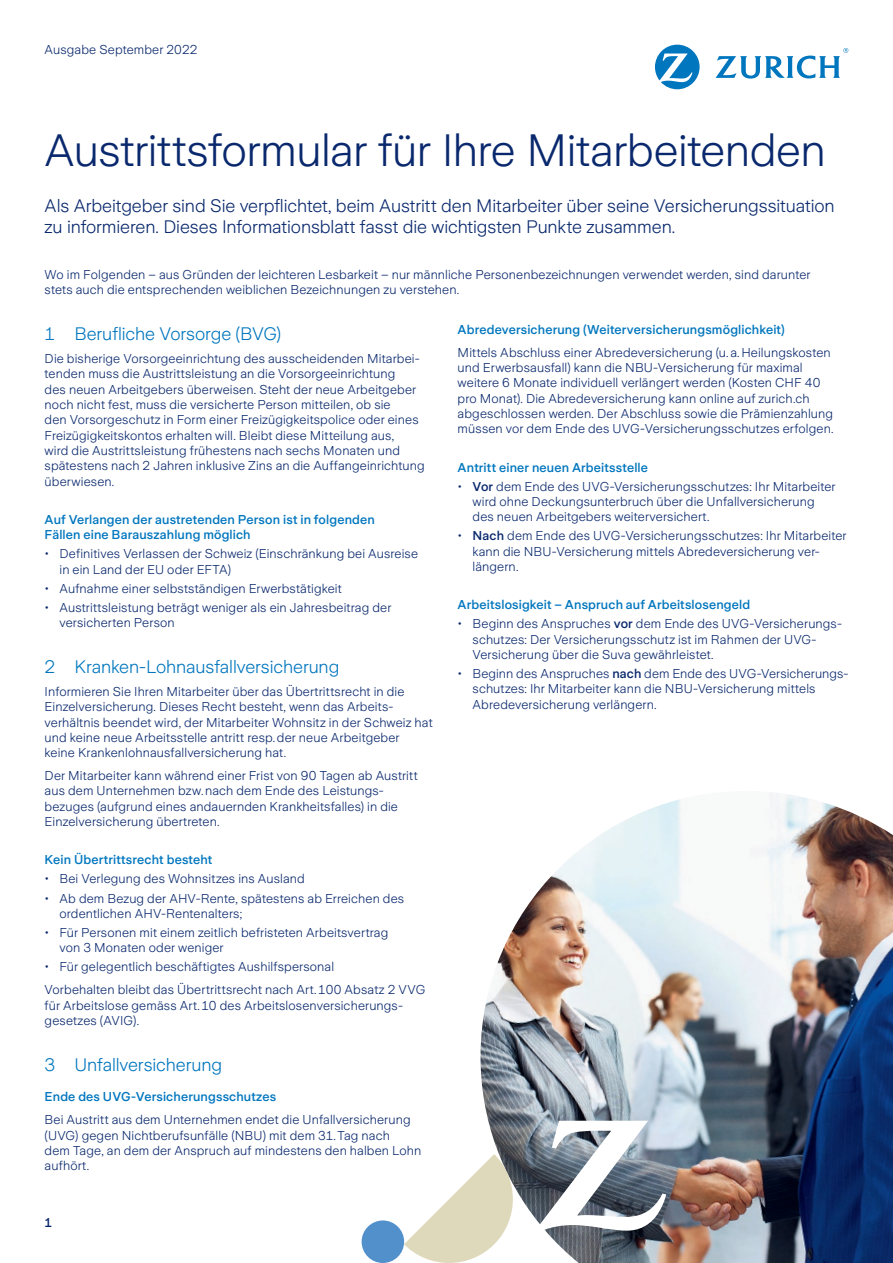
<style>
.page{position:relative;width:893px;height:1263px;background:#fff}
.page>*{position:absolute;margin:0;border:0;box-sizing:border-box;transform-origin:0 0}
.t1{font:300 45px "Zurich Sans";letter-spacing:-.01em;color:#09286d}
.t2{font:300 18px/21.6px "Zurich Sans";letter-spacing:-.005em;color:#09286d}
.t3{font:300 18px "Zurich Sans";letter-spacing:-.005em;color:#0076be}
.t4{font:300 12.75px/15.3px "Zurich Sans";letter-spacing:.01em;color:#09286d}
.t5{font:500 12.75px/15.3px "Zurich Sans";letter-spacing:.01em;color:#0076be}
.t6{font:500 12.75px "Zurich Sans";color:#09286d}
.s1{font-weight:500}
</style>
<div class="page">
<img style="left:480px;top:793px;width:413px;height:470px">
<div style="left:362px;top:1220px;width:42px;height:43px;background:#5290cc;border-radius:50%"></div>
<svg style="left:404px;top:1154px;width:115px;height:109px"></svg>
<svg style="left:655px;top:45px;width:45px;height:44px"></svg>
<svg style="left:715px;top:48px;width:133px;height:31px"></svg>
<p class="t4" style="left:45px;top:42px;width:155px">Ausgabe September 2022</p>
<h1 class="t1" style="left:45px;top:126px;width:783px">Austrittsformular für Ihre Mitarbeitenden</h1>
<h2 class="t2" style="left:45px;top:195px;width:792px">Als Arbeitgeber sind Sie verpflichtet, beim Austritt den Mitarbeiter über seine Versicherungssituation zu informieren. Dieses Informationsblatt fasst die wichtigsten Punkte zusammen.</h2>
<p class="t4" style="left:45px;top:267px;width:767px">Wo im Folgenden – aus Gründen der leichteren Lesbarkeit – nur männliche Personenbezeichnungen verwendet werden, sind darunter stets auch die entsprechenden weiblichen Bezeichnungen zu verstehen.</p>
<h2 class="t3" style="left:45px;top:324px;width:238px">1 Berufliche Vorsorge (BVG)</h2>
<p class="t4" style="left:45px;top:351px;width:382px">Die bisherige Vorsorgeeinrichtung des ausscheidenden Mitarbei&shy;tenden muss die Austrittsleistung an die Vorsorgeeinrichtung<br>des neuen Arbeitgebers überweisen. Steht der neue Arbeitgeber noch nicht fest, muss die versicherte Person mitteilen, ob sie<br>den Vorsorgeschutz in Form einer Freizügigkeitspolice oder eines Freizügigkeitskontos erhalten will. Bleibt diese Mitteilung aus,<br>wird die Austrittsleistung frühestens nach sechs Monaten und spätestens nach 2 Jahren inklusive Zins an die Auffangeinrichtung überwiesen.</p>
<p class="t5" style="left:45px;top:512px;width:332px">Auf Verlangen der austretenden Person ist in folgenden<br>Fällen eine Barauszahlung möglich</p>
<p class="t4" style="left:60px;top:546px;width:360px;text-indent:-15px">• Definitives Verlassen der Schweiz (Einschränkung bei Ausreise in ein Land der EU oder EFTA)</p>
<p class="t4" style="left:45px;top:581px;width:299px">• Aufnahme einer selbstständigen Erwerbstätigkeit</p>
<p class="t4" style="left:60px;top:600px;width:333px;text-indent:-15px">• Austrittsleistung beträgt weniger als ein Jahresbeitrag der versicherten Person</p>
<h2 class="t3" style="left:45px;top:657px;width:296px">2 Kranken-Lohnausfallversicherung</h2>
<p class="t4" style="left:45px;top:684px;width:390px">Informieren Sie Ihren Mitarbeiter über das Übertrittsrecht in die Einzelversicherung. Dieses Recht besteht, wenn das Arbeits&shy;verhältnis beendet wird, der Mitarbeiter Wohnsitz in der Schweiz hat und keine neue Arbeitsstelle antritt resp.der neue Arbeitgeber keine Krankenlohnausfallversicherung hat.</p>
<p class="t4" style="left:45px;top:768px;width:375px">Der Mitarbeiter kann während einer Frist von 90 Tagen ab Austritt aus dem Unternehmen bzw.nach dem Ende des Leistungs&shy;bezuges (aufgrund eines andauernden Krankheitsfalles) in die Einzelversicherung übertreten.</p>
<p class="t5" style="left:45px;top:852px;width:169px">Kein Übertrittsrecht besteht</p>
<p class="t4" style="left:45px;top:871px;width:262px">• Bei Verlegung des Wohnsitzes ins Ausland</p>
<p class="t4" style="left:60px;top:891px;width:346px;text-indent:-15px">• Ab dem Bezug der AHV-Rente, spätestens ab Erreichen des ordentlichen AHV-Rentenalters;</p>
<p class="t4" style="left:60px;top:925px;width:330px;text-indent:-15px">• Für Personen mit einem zeitlich befristeten Arbeitsvertrag von 3 Monaten oder weniger</p>
<p class="t4" style="left:45px;top:956px;width:382px;line-height:23px">• Für gelegentlich beschäftigtes Aushilfspersonal<br>Vorbehalten bleibt das Übertrittsrecht nach Art.100 Absatz 2 VVG</p>
<p class="t4" style="left:45px;top:998px;width:359px">für Arbeitslose gemäss Art.10 des Arbeitslosenversicherungs&shy;gesetzes (AVIG).</p>
<h2 class="t3" style="left:45px;top:1055px;width:179px">3 Unfallversicherung</h2>
<p class="t5" style="left:45px;top:1090px;width:233px">Ende des UVG-Versicherungsschutzes</p>
<p class="t4" style="left:45px;top:1112px;width:378px">Bei Austritt aus dem Unternehmen endet die Unfallversicherung (UVG) gegen Nichtberufsunfälle (NBU) mit dem 31.Tag nach<br>dem Tage, an dem der Anspruch auf mindestens den halben Lohn aufhört.</p>
<p class="t5" style="left:458px;top:322px;width:329px">Abredeversicherung (Weiterversicherungsmöglichkeit)</p>
<p class="t4" style="left:458px;top:345px;width:377px">Mittels Abschluss einer Abredeversicherung (u.a.Heilungskosten und Erwerbsausfall) kann die NBU-Versicherung für maximal weitere 6 Monate individuell verlängert werden (Kosten CHF 40 pro Monat). Die Abredeversicherung kann online auf zurich.ch abgeschlossen werden. Der Abschluss sowie die Prämienzahlung müssen vor dem Ende des UVG-Versicherungsschutzes erfolgen.</p>
<p class="t5" style="left:458px;top:460px;width:192px">Antritt einer neuen Arbeitsstelle</p>
<p class="t4" style="left:472px;top:479px;width:365px;text-indent:-15px">• <span class="s1">Vor</span> dem Ende des UVG-Versicherungsschutzes: Ihr Mitarbeiter wird ohne Deckungsunterbruch über die Unfallversicherung des neuen Arbeitgebers weiterversichert.</p>
<p class="t4" style="left:472px;top:529px;width:376px;text-indent:-15px">• <span class="s1">Nach</span> dem Ende des UVG-Versicherungsschutzes: Ihr Mitarbeiter kann die NBU-Versicherung mittels Abredeversicherung ver&shy;längern.</p>
<p class="t5" style="left:458px;top:597px;width:294px">Arbeitslosigkeit – Anspruch auf Arbeitslosengeld</p>
<p class="t4" style="left:472px;top:617px;width:371px;text-indent:-15px">• Beginn des Anspruches <span class="s1">vor</span> dem Ende des UVG-Versicherungs&shy;schutzes: Der Versicherungsschutz ist im Rahmen der UVG-<br>Versicherung über die Suva gewährleistet.</p>
<p class="t4" style="left:472px;top:666px;width:377px;text-indent:-15px">• Beginn des Anspruches <span class="s1">nach</span> dem Ende des UVG-Versicherungs&shy;schutzes: Ihr Mitarbeiter kann die NBU-Versicherung mittels<br>Abredeversicherung verlängern.</p>
<p class="t6" style="left:45px;top:1216px;width:9px">1</p>
</div>
